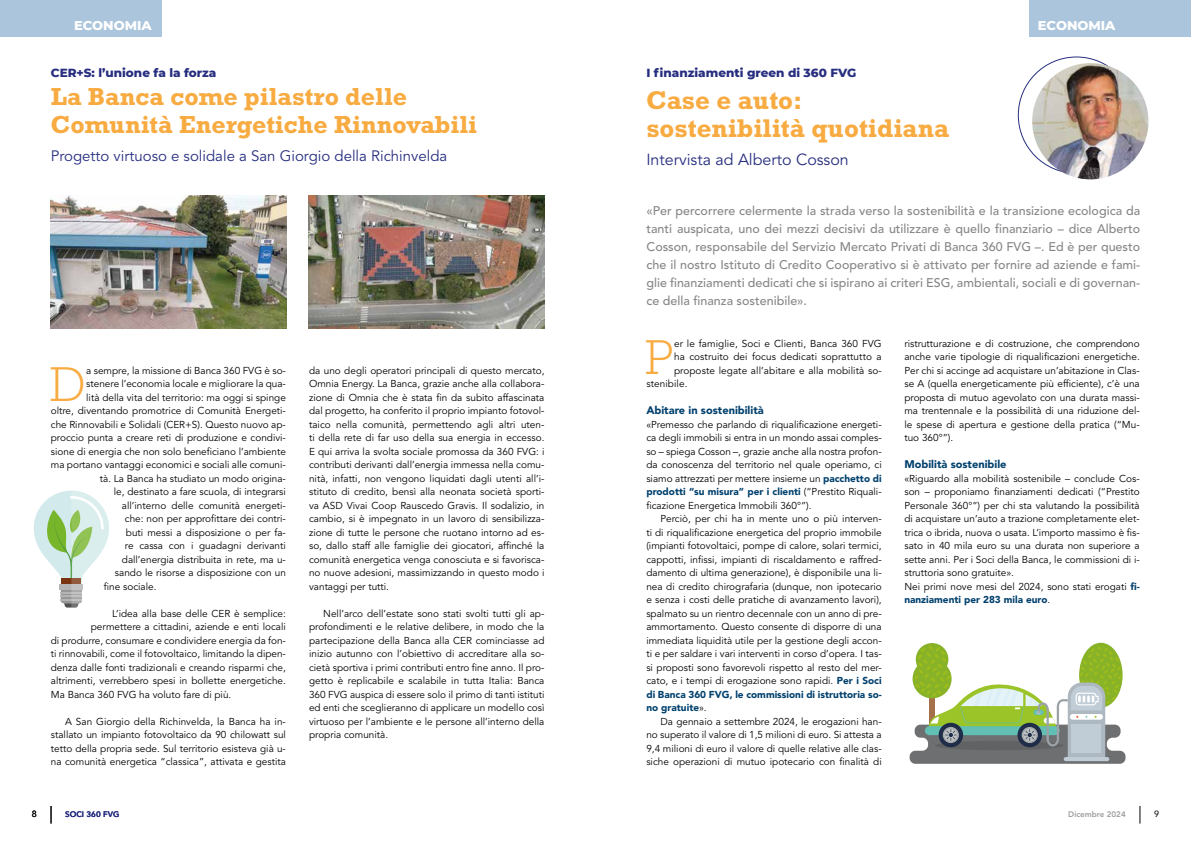
<style>
.page{position:relative;width:1191px;height:842px;background:#fff}
.page>*{position:absolute;margin:0;border:0;box-sizing:border-box;transform-origin:0 0}
.t1{font:300 49.8px "Rockwell Std";color:#f8ab41}
.t2{font:700 26px/28px "Rockwell Std";color:#f8ab41}
.t3{font:700 25px/28px "Rockwell Std";color:#f8ab41}
.t4{font:16px "Avenir LT Std";color:#272e80}
.t5{font:15px "Avenir LT Std";color:#272e80}
.t6{font:800 13px "Montserrat";color:#fff}
.t7{font:500 12.5px/18px "Avenir LT Std";color:#878787;text-align:justify}
.t8{font:800 12px "Montserrat";color:#272e80}
.t9{font:900 11px "Avenir LT Std";color:#00406d}
.t10{font:10px/13.5px "Avenir LT Std";color:#000;text-align:justify}
.t11{font:9px "Avenir LT Std";color:#000}
.t12{font:800 8px "Avenir LT Std";color:#9d9d9c}
.t13{font:800 8px "Avenir LT Std";color:#272e80}
.s1{font-weight:900;color:#00406d}
</style>
<div class="page">
<svg style="left:1139px;top:806px;width:1px;height:17px"></svg>
<svg style="left:909px;top:642px;width:216px;height:122px"></svg>
<div style="left:0;top:0;width:162px;height:37px;background:#abc5dc"></div>
<svg style="left:51px;top:806px;width:1px;height:17px"></svg>
<div style="left:1029px;top:0;width:162px;height:37px;background:#abc5dc"></div>
<img style="left:1032px;top:63px;width:116px;height:116px;border-radius:58px">
<img style="left:51px;top:196px;width:235px;height:132px">
<img style="left:309px;top:196px;width:235px;height:132px">
<svg style="left:33px;top:491px;width:76px;height:117px"></svg>
<h3 class="t6" style="left:48px;top:16px;width:105px">IL PRESIDENTE</h3>
<h3 class="t6" style="left:74px;top:16px;width:79px">ECONOMIA</h3>
<p class="t8" style="left:51px;top:63px;width:167px">CER+S: l’unione fa la forza</p>
<h3 class="t3" style="left:51px;top:82px;width:428px">La Banca come pilastro delle<br>Comunità Energetiche Rinnovabili</h3>
<h3 class="t5" style="left:51px;top:147px;width:398px">Progetto virtuoso e solidale a San Giorgio della Richinvelda</h3>
<h1 class="t1" style="left:50px;top:355px;width:37px">D</h1>
<p class="t10" style="left:86px;top:364px;width:201px">a sempre, la missione di Banca 360 FVG è so-</p>
<p class="t10" style="left:86px;top:377px;width:201px">stenere l’economia locale e migliorare la qua-</p>
<p class="t10" style="left:86px;top:391px;width:201px">lità della vita del territorio: ma oggi si spinge</p>
<p class="t10" style="left:51px;top:404px;width:237px">oltre, diventando promotrice di Comunità Energeti-</p>
<p class="t10" style="left:51px;top:418px;width:237px">che Rinnovabili e Solidali (CER+S). Questo nuovo ap-</p>
<p class="t10" style="left:51px;top:431px;width:237px">proccio punta a creare reti di produzione e condivi-</p>
<p class="t10" style="left:51px;top:445px;width:237px">sione di energia che non solo beneficiano l’ambiente</p>
<p class="t10" style="left:51px;top:458px;width:236px">ma portano vantaggi economici e sociali alle comuni-</p>
<p class="t10" style="left:100px;top:472px;width:187px">tà. La Banca ha studiato un modo origina-</p>
<p class="t10" style="left:114px;top:485px;width:173px">le, destinato a fare scuola, di integrarsi</p>
<p class="t10" style="left:122px;top:499px;width:166px">all’interno delle comunità energeti-</p>
<p class="t10" style="left:125px;top:512px;width:162px">che: non per approfittare dei contri-</p>
<p class="t10" style="left:126px;top:526px;width:161px">buti messi a disposizione o per fa-</p>
<p class="t10" style="left:125px;top:539px;width:162px">re cassa con i guadagni derivanti</p>
<p class="t10" style="left:122px;top:553px;width:165px">dall’energia distribuita in rete, ma u-</p>
<p class="t10" style="left:115px;top:566px;width:172px">sando le risorse a disposizione con un</p>
<p class="t10" style="left:104px;top:580px;width:54px">fine sociale.</p>
<p class="t10" style="left:112px;top:607px;width:175px">L’idea alla base delle CER è semplice:</p>
<p class="t10" style="left:91px;top:620px;width:196px">permettere a cittadini, aziende e enti locali</p>
<p class="t10" style="left:51px;top:634px;width:237px">di produrre, consumare e condividere energia da fon-</p>
<p class="t10" style="left:51px;top:647px;width:237px">ti rinnovabili, come il fotovoltaico, limitando la dipen-</p>
<p class="t10" style="left:51px;top:661px;width:236px">denza dalle fonti tradizionali e creando risparmi che,</p>
<p class="t10" style="left:51px;top:674px;width:236px">altrimenti, verrebbero spesi in bollette energetiche.</p>
<p class="t10" style="left:51px;top:688px;width:182px">Ma Banca 360 FVG ha voluto fare di più.</p>
<p class="t10" style="left:51px;top:715px;width:237px;text-indent:14px">A San Giorgio della Richinvelda, la Banca ha in&shy;stallato un impianto fotovoltaico da 90 chilowatt sul tetto della propria sede. Sul territorio esisteva già u&shy;na comunità energetica “classica”, attivata e gestita</p>
<p class="t10" style="left:309px;top:364px;width:237px">da uno degli operatori principali di questo mercato, Omnia Energy. La Banca, grazie anche alla collabora&shy;zione di Omnia che è stata fin da subito affascinata dal progetto, ha conferito il proprio impianto fotovol&shy;taico nella comunità, permettendo agli altri uten&shy;ti della rete di far uso della sua energia in eccesso.<br>E qui arriva la svolta sociale promossa da 360 FVG: i contributi derivanti dall’energia immessa nella comu&shy;nità, infatti, non vengono liquidati dagli utenti all’i&shy;stituto di credito, bensì alla neonata società sporti&shy;va ASD Vivai Coop Rauscedo Gravis. Il sodalizio, in cambio, si è impegnato in un lavoro di sensibilizza&shy;zione di tutte le persone che ruotano intorno ad es&shy;so, dallo staff alle famiglie dei giocatori, affinché la comunità energetica venga conosciuta e si favorisca&shy;no nuove adesioni, massimizzando in questo modo i vantaggi per tutti.</p>
<p class="t10" style="left:309px;top:607px;width:237px;text-indent:14px">Nell’arco dell’estate sono stati svolti tutti gli ap&shy;profondimenti e le relative delibere, in modo che la partecipazione della Banca alla CER cominciasse ad inizio autunno con l’obiettivo di accreditare alla so&shy;cietà sportiva i primi contributi entro fine anno. Il pro&shy;getto è replicabile e scalabile in tutta Italia: Banca 360 FVG auspica di essere solo il primo di tanti istituti ed enti che sceglieranno di applicare un modello così virtuoso per l’ambiente e le persone all’interno della propria comunità.</p>
<p class="t8" style="left:646px;top:63px;width:211px">I finanziamenti green di 360 FVG</p>
<h2 class="t2" style="left:646px;top:86px;width:304px">Case e auto: sostenibilità quotidiana</h2>
<h3 class="t4" style="left:646px;top:150px;width:204px">Intervista ad Alberto Cosson</h3>
<h3 class="t6" style="left:1037px;top:16px;width:79px">ECONOMIA</h3>
<p class="t7" style="left:646px;top:202px;width:495px">«Per percorrere celermente la strada verso la sostenibilità e la transizione ecologica da tanti auspicata, uno dei mezzi decisivi da utilizzare è quello finanziario – dice Alberto Cosson, responsabile del Servizio Mercato Privati di Banca 360 FVG –. Ed è per questo che il nostro Istituto di Credito Cooperativo si è attivato per fornire ad aziende e fami&shy;glie finanziamenti dedicati che si ispirano ai criteri ESG, ambientali, sociali e di governan&shy;ce della finanza sostenibile».</p>
<h1 class="t1" style="left:645px;top:328px;width:29px">P</h1>
<p class="t10" style="left:674px;top:337px;width:209px">er le famiglie, Soci e Clienti, Banca 360 FVG</p>
<p class="t10" style="left:674px;top:350px;width:209px">ha costruito dei focus dedicati soprattutto a</p>
<p class="t10" style="left:674px;top:364px;width:209px">proposte legate all’abitare e alla mobilità so-</p>
<p class="t10" style="left:646px;top:377px;width:43px">stenibile.</p>
<p class="t9" style="left:646px;top:404px;width:119px">Abitare in sostenibilità</p>
<p class="t10" style="left:646px;top:418px;width:237px">«Premesso che parlando di riqualificazione energeti&shy;ca degli immobili si entra in un mondo assai comples&shy;so – spiega Cosson –, grazie anche alla nostra profon&shy;da conoscenza del territorio nel quale operiamo, ci siamo attrezzati per mettere insieme un <span class="s1">pacchetto di prodotti “su misura” per i clienti</span> (“Prestito Riquali&shy;ficazione Energetica Immobili 360°”).</p>
<p class="t10" style="left:646px;top:512px;width:237px;text-indent:14px">Perciò, per chi ha in mente uno o più interven&shy;ti di riqualificazione energetica del proprio immobile (impianti fotovoltaici, pompe di calore, solari termici, cappotti, infissi, impianti di riscaldamento e raffred&shy;damento di ultima generazione), è disponibile una li&shy;nea di credito chirografaria (dunque, non ipotecario e senza i costi delle pratiche di avanzamento lavori), spalmato su un rientro decennale con un anno di pre&shy;ammortamento. Questo consente di disporre di una immediata liquidità utile per la gestione degli accon&shy;ti e per saldare i vari interventi in corso d’opera. I tas&shy;si proposti sono favorevoli rispetto al resto del mer&shy;cato, e i tempi di erogazione sono rapidi. <span class="s1">Per i Soci di Banca 360 FVG, le commissioni di istruttoria so&shy;no gratuite</span>».</p>
<p class="t10" style="left:646px;top:715px;width:237px;text-indent:14px">Da gennaio a settembre 2024, le erogazioni han&shy;no superato il valore di 1,5 milioni di euro. Si attesta a 9,4 milioni di euro il valore di quelle relative alle clas&shy;siche operazioni di mutuo ipotecario con finalità di</p>
<p class="t10" style="left:904px;top:337px;width:237px">ristrutturazione e di costruzione, che comprendono anche varie tipologie di riqualificazioni energetiche.<br>Per chi si accinge ad acquistare un’abitazione in Clas&shy;se A (quella energeticamente più efficiente), c’è una proposta di mutuo agevolato con una durata massi&shy;ma trentennale e la possibilità di una riduzione del&shy;le spese di apertura e gestione della pratica (“Mu&shy;tuo 360°”).</p>
<p class="t9" style="left:904px;top:458px;width:104px">Mobilità sostenibile</p>
<p class="t10" style="left:904px;top:472px;width:237px;text-align:left">«Riguardo alla mobilità sostenibile – conclude Cos&shy;son – proponiamo finanziamenti dedicati (“Prestito Personale 360°”) per chi sta valutando la possibilità di acquistare un’auto a trazione completamente elet&shy;trica o ibrida, nuova o usata. L’importo massimo è fis&shy;sato in 40 mila euro su una durata non superiore a sette anni. Per i Soci della Banca, le commissioni di i&shy;struttoria sono gratuite».<br>Nei primi nove mesi del 2024, sono stati erogati <span class="s1">fi&shy;nanziamenti per 283 mila euro</span>.</p>
<p class="t11" style="left:32px;top:809px;width:7px">8</p>
<p class="t12" style="left:1068px;top:809px;width:59px">Dicembre 2024</p>
<p class="t11" style="left:1154px;top:809px;width:7px">9</p>
<p class="t13" style="left:65px;top:809px;width:56px">SOCI 360 FVG</p>
</div>
